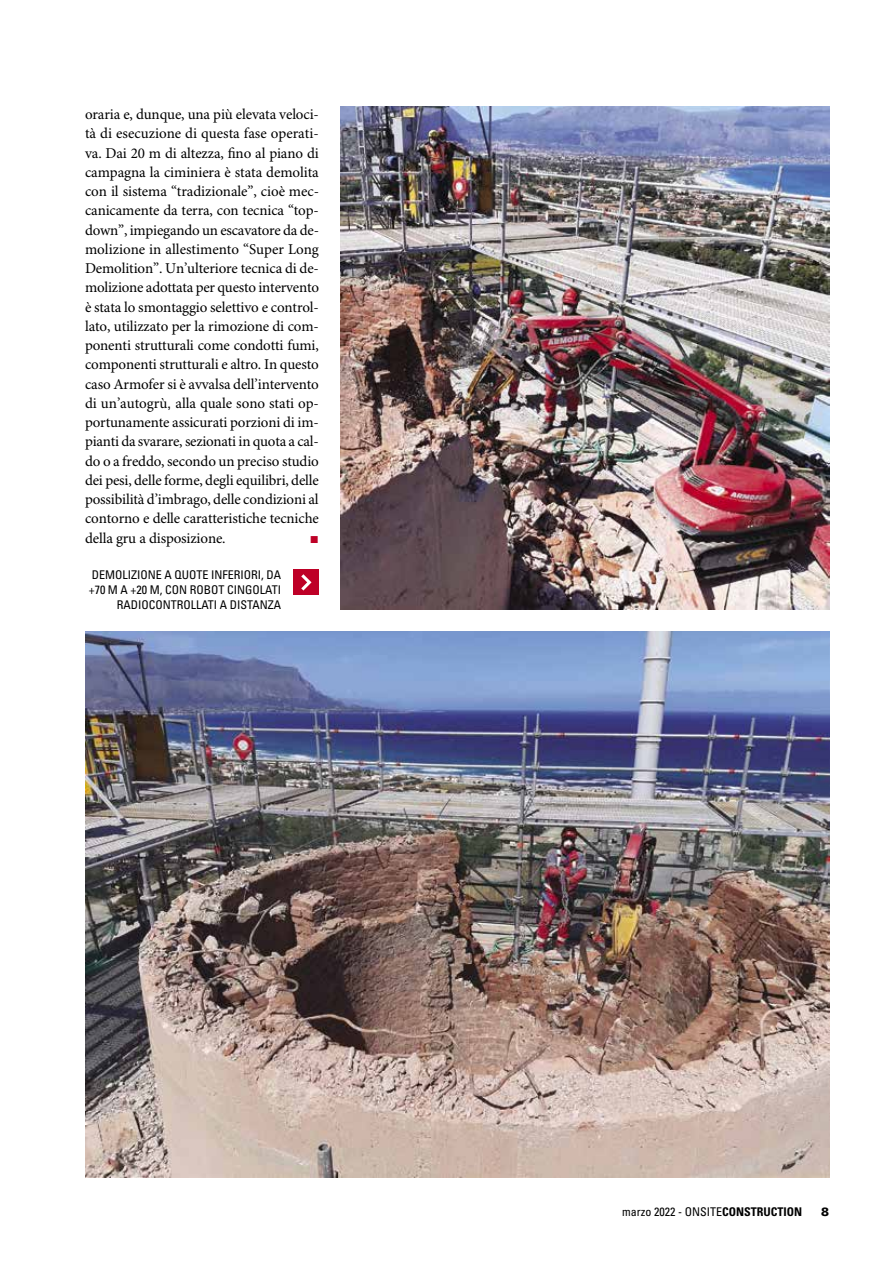
<style>
.page{position:relative;width:893px;height:1263px;background:#fff}
.page>*{position:absolute;margin:0;border:0;box-sizing:border-box;transform-origin:0 0}
.t1{font:15px/19.2px "Minion Pro";letter-spacing:-.01em;color:#000;text-align:justify}
.t2{font:15px "Arial";color:#be0027}
.t3{font:condensed 12px/15px "Univers LT Std";color:#000;text-align:right}
.t4{font:900 12px "Univers LT Std";color:#000}
.s1{font-family:"Arial"}
.s2{font-weight:700}
</style>
<div class="page">
<img style="left:340px;top:106px;width:489px;height:503px">
<img style="left:85px;top:631px;width:744px;height:547px">
<div style="left:294px;top:570px;width:25px;height:25px;background:#be0027"></div>
<svg style="left:301px;top:574px;width:11px;height:16px"></svg>
<p class="t1" style="left:85px;top:105px;width:236px">oraria e, dunque, una più elevata veloci&shy;tà di esecuzione di questa fase operati&shy;va. Dai 20 m di altezza, fino al piano di campagna la ciminiera è stata demolita con il sistema “tradizionale”, cioè mec&shy;canicamente da terra, con tecnica “top&shy;down”, impiegando un escavatore da de&shy;molizione in allestimento “Super Long Demolition”. Un’ulteriore tecnica di de&shy;molizione adottata per questo intervento è stata lo smontaggio selettivo e control&shy;lato, utilizzato per la rimozione di com&shy;ponenti strutturali come condotti fumi, componenti strutturali e altro. In questo caso Armofer si è avvalsa dell’intervento di un’autogrù<span class="s1">,</span> alla quale sono stati op&shy;portunamente assicurati porzioni di im&shy;pianti da svarare, sezionati in quota a cal&shy;do o a freddo, secondo un preciso studio dei pesi, delle forme, degli equilibri, delle possibilità d’imbrago, delle condizioni al contorno e delle caratteristiche tecniche della gru a disposizione.</p>
<p class="t2" style="left:310px;top:527px;width:11px">■</p>
<p class="t3" style="left:89px;top:567px;width:194px">DEMOLIZIONE A QUOTE INFERIORI, DA +70 M A +20 M, CON ROBOT CINGOLATI<br>RADIOCONTROLLATI A DISTANZA</p>
<p class="t3" style="left:622px;top:1204px;width:182px">marzo 2022 - ONSITE<span class="s2">CONSTRUCTION</span></p>
<p class="t4" style="left:821px;top:1204px;width:10px">8</p>
</div>
